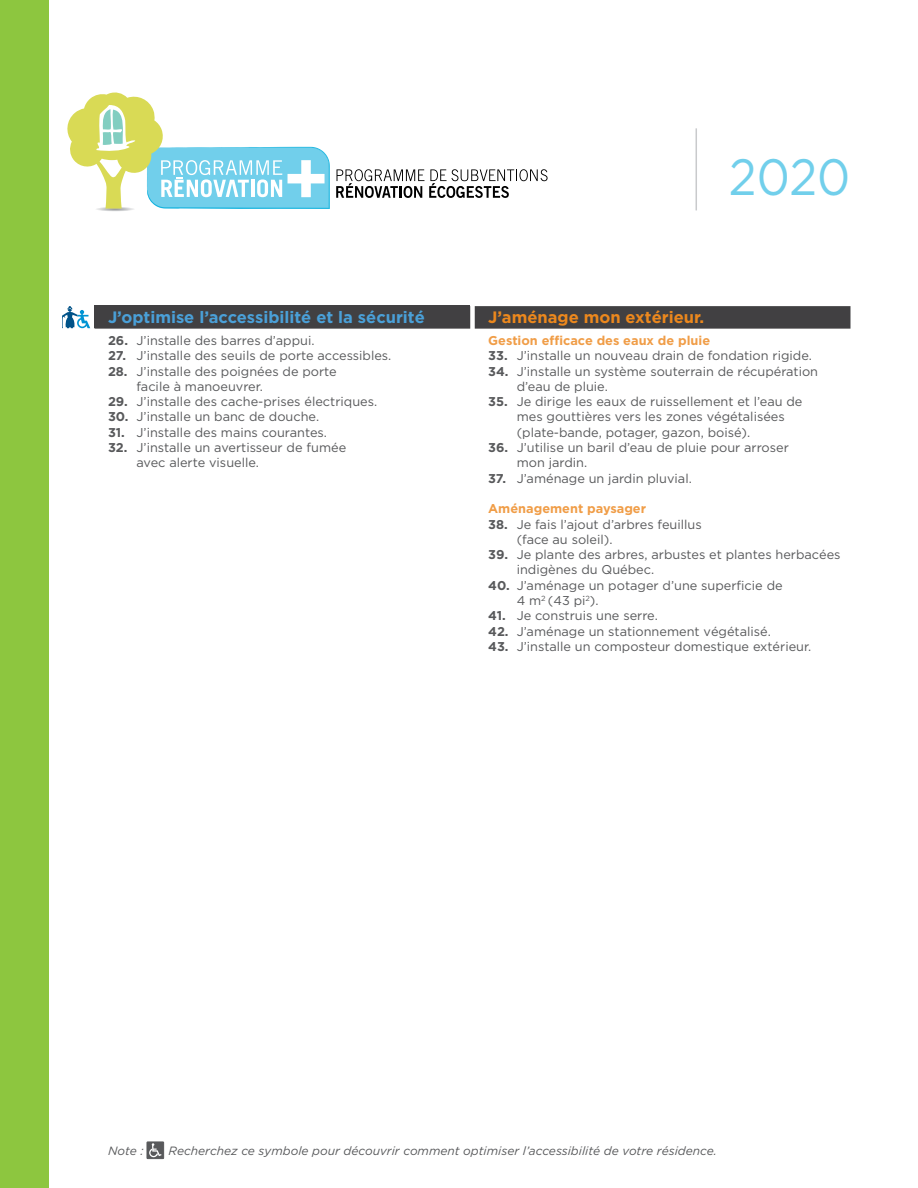
<style>
.page{position:relative;width:918px;height:1188px;background:#fff}
.page>*{position:absolute;margin:0;border:0;box-sizing:border-box;transform-origin:0 0}
.t1{font:51px "Gotham";color:#71cfeb;scale:.91 1}
.t2{font:700 16.5px "Gotham";color:#4aa0d8}
.t3{font:700 16.5px "Gotham";color:#ec881d}
.t4{font:12.75px/15.3px "Gotham";color:#58595b}
.t5{font:700 12.75px "Gotham";color:#f09d47}
.t6{font:italic 12px "Gotham";color:#58595b}
.s1{font-weight:700}
</style>
<div class="page">
<svg style="left:336px;top:169px;width:212px;height:29px"></svg>
<svg style="left:67px;top:92px;width:263px;height:119px"></svg>
<hr style="left:696px;top:128px;width:1px;height:82px;background:#c9cacc">
<div style="left:94px;top:306px;width:376px;height:23px;background:#414042"></div>
<div style="left:475px;top:306px;width:375px;height:23px;background:#414042"></div>
<div style="left:0;top:0;width:48px;height:1188px;background:#8dc63f"></div>
<div style="left:147px;top:1142px;width:17px;height:17px;border:1px solid #58595b"></div>
<svg style="left:149px;top:1143px;width:13px;height:14px"></svg>
<svg style="left:62px;top:306px;width:28px;height:22px"></svg>
<p class="t2" style="left:108px;top:307px;width:318px">J’optimise l’accessibilité et la sécurité</p>
<p class="t4" style="left:108px;top:333px;width:208px"><span class="s1">26.</span> J’installe des barres d’appui.</p>
<p class="t4" style="left:108px;top:348px;width:285px"><span class="s1">27.</span> J’installe des seuils de porte accessibles.</p>
<p class="t4" style="left:136px;top:363px;width:202px;text-indent:-28px"><span class="s1">28.</span> J’installe des poignées de porte facile à manoeuvrer.</p>
<p class="t4" style="left:108px;top:394px;width:271px"><span class="s1">29.</span> J’installe des cache-prises électriques.</p>
<p class="t4" style="left:108px;top:409px;width:213px"><span class="s1">30.</span> J’installe un banc de douche.</p>
<p class="t4" style="left:108px;top:424px;width:221px"><span class="s1">31.</span> J’installe des mains courantes.</p>
<p class="t4" style="left:136px;top:440px;width:211px;text-indent:-28px"><span class="s1">32.</span> J’installe un avertisseur de fumée avec alerte visuelle.</p>
<h1 class="t1" style="left:729px;top:148px;width:135px">2020</h1>
<p class="t3" style="left:488px;top:307px;width:217px">J’aménage mon extérieur.</p>
<p class="t5" style="left:488px;top:333px;width:223px">Gestion efficace des eaux de pluie</p>
<p class="t4" style="left:488px;top:348px;width:325px"><span class="s1">33.</span> J’installe un nouveau drain de fondation rigide.</p>
<p class="t4" style="left:517px;top:363px;width:303px;text-indent:-28px"><span class="s1">34.</span> J’installe un système souterrain de récupération d’eau de pluie.</p>
<p class="t4" style="left:517px;top:394px;width:287px;text-indent:-28px"><span class="s1">35.</span> Je dirige les eaux de ruissellement et l’eau de mes gouttières vers les zones végétalisées (plate-bande, potager, gazon, boisé).</p>
<p class="t4" style="left:517px;top:440px;width:274px;text-indent:-28px"><span class="s1">36.</span> J’utilise un baril d’eau de pluie pour arroser mon jardin.</p>
<p class="t4" style="left:488px;top:470px;width:205px"><span class="s1">37.</span> J’aménage un jardin pluvial.</p>
<p class="t5" style="left:488px;top:501px;width:159px">Aménagement paysager</p>
<p class="t4" style="left:517px;top:516px;width:187px;text-indent:-28px"><span class="s1">38.</span> Je fais l’ajout d’arbres feuillus (face au soleil).</p>
<p class="t4" style="left:517px;top:547px;width:325px;text-indent:-28px"><span class="s1">39.</span> Je plante des arbres, arbustes et plantes herbacées indigènes du Québec.</p>
<p class="t4" style="left:517px;top:577px;width:267px;text-indent:-28px"><span class="s1">40.</span> J’aménage un potager d’une superficie de<br>4 m<sup>2</sup> (43 pi<sup>2</sup>).</p>
<p class="t4" style="left:488px;top:608px;width:171px"><span class="s1">41.</span> Je construis une serre.</p>
<p class="t4" style="left:488px;top:623px;width:284px"><span class="s1">42.</span> J’aménage un stationnement végétalisé.</p>
<p class="t4" style="left:488px;top:639px;width:325px"><span class="s1">43.</span> J’installe un composteur domestique extérieur.</p>
<p class="t6" style="left:108px;top:1144px;width:37px">Note :</p>
<p class="t6" style="left:168px;top:1144px;width:550px">Recherchez ce symbole pour découvrir comment optimiser l’accessibilité de votre résidence.</p>
</div>
